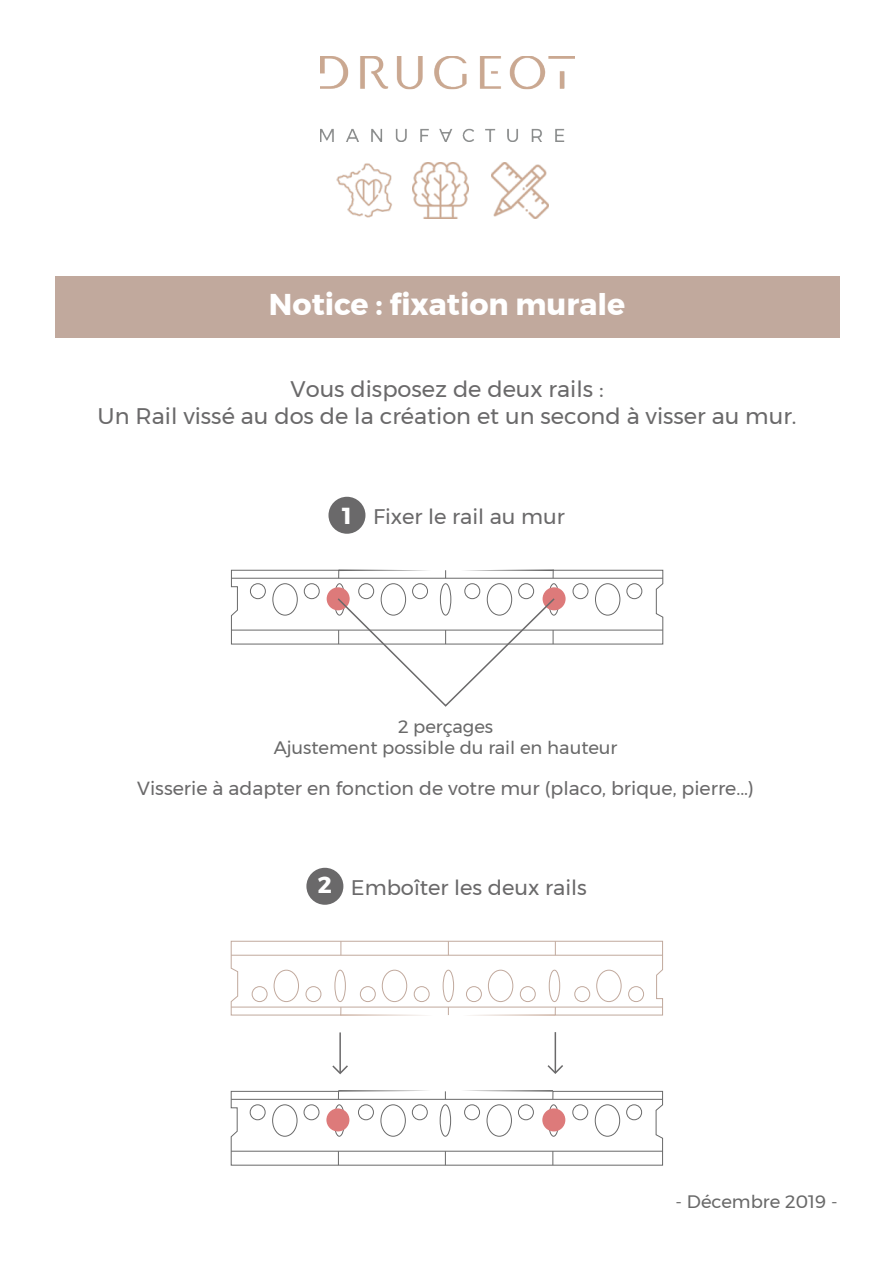
<style>
.page{position:relative;width:893px;height:1263px;background:#fff}
.page>*{position:absolute;margin:0;border:0;box-sizing:border-box;transform-origin:0 0}
.t1{font:700 30px "Montserrat";color:#fff}
.t2{font:22.5px/27px "Montserrat";color:#6a696a;text-align:center}
.t3{font:21px "Montserrat";color:#6a696a}
.t4{font:18.9px "Montserrat";color:#6a696a}
.t5{font:18px/21.6px "Montserrat";color:#696969;text-align:center}
.s1{font-weight:700;font-size:23.1px;color:#fff}
</style>
<div class="page">
<img style="left:413px;top:162px;width:56px;height:57px">
<div style="left:55px;top:276px;width:785px;height:62px;background:#c1a99d"></div>
<img style="left:320px;top:57px;width:254px;height:85px">
<svg style="left:231px;top:569px;width:432px;height:138px"></svg>
<div style="left:328px;top:497px;width:37px;height:37px;background:#6a696a;border-radius:50%"></div>
<svg style="left:230px;top:1090px;width:433px;height:76px"></svg>
<svg style="left:231px;top:940px;width:432px;height:76px"></svg>
<div style="left:326px;top:1108px;width:23px;height:23px;background:#dd7a7a;border-radius:50%"></div>
<div style="left:542px;top:1108px;width:23px;height:23px;background:#dd7a7a;border-radius:50%"></div>
<div style="left:306px;top:868px;width:37px;height:37px;background:#6a696a;border-radius:50%"></div>
<svg style="left:332px;top:1065px;width:16px;height:10px"></svg>
<hr style="left:339px;top:1032px;width:2px;height:41px;background:#6a696a">
<svg style="left:547px;top:1063px;width:16px;height:11px"></svg>
<hr style="left:555px;top:1032px;width:1px;height:40px;background:#6a696a">
<img style="left:337px;top:163px;width:55px;height:55px">
<img style="left:492px;top:162px;width:56px;height:57px">
<h1 class="t1" style="left:269px;top:281px;width:358px">Notice : fixation murale</h1>
<p class="t2" style="left:98px;top:375px;width:700px">Vous disposez de deux rails :<br>Un Rail vissé au dos de la création et un second à visser au mur.</p>
<p class="t3" style="left:342px;top:500px;width:224px"><span class="s1">1</span> Fixer le rail au mur</p>
<p class="t5" style="left:274px;top:715px;width:345px">2 perçages<br>Ajustement possible du rail en hauteur</p>
<p class="t4" style="left:137px;top:774px;width:618px">Visserie à adapter en fonction de votre mur (placo, brique, pierre...)</p>
<p class="t3" style="left:318px;top:871px;width:270px"><span class="s1">2</span> Emboîter les deux rails</p>
<p class="t5" style="left:676px;top:1191px;width:163px">- Décembre 2019 -</p>
</div>
